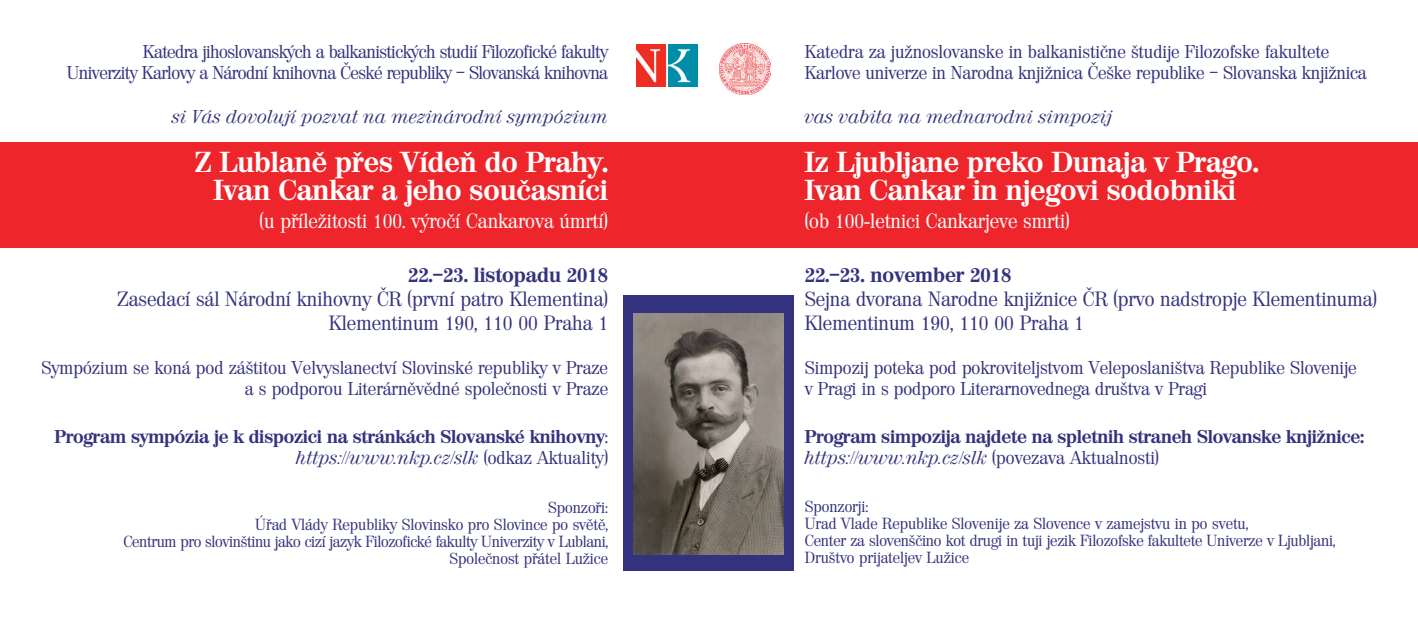
<style>
.page{position:relative;width:1418px;height:624px;background:#fff}
.page>*{position:absolute;margin:0;border:0;box-sizing:border-box;transform-origin:0 0}
.x_msoplaintext{font:700 28px "Valencia CE";color:#fff}
.x_msoplaintext-2{font:20px "Valencia CE";color:#33327e}
.x_msoplaintext-3{font:20px "Valencia CE";color:#fff}
.x_msoplaintext-4{font:700 20px "Valencia CE";color:#33327e}
.x_msoplaintext-5{font:18px/21.6px "Valencia CE";color:#33327e;text-align:right}
.x_msoplaintext-6{font:italic 18px "Valencia CE";color:#33327e}
.x_msoplaintext-7{font:18px "Valencia CE";letter-spacing:-.03em;color:#33327e}
.x_msoplaintext-8{font:700 18px "Valencia CE";letter-spacing:-.01em;color:#33327e}
.x_msoplaintext-9{font:15.6px "Valencia CE";color:#33327e}
.x_msoplaintext-10{font:15.6px "Valencia CE";letter-spacing:-.02em;color:#33327e}
.s1{font-weight:400}
.s2{font-style:normal}
</style>
<div class="page">
<div style="left:623px;top:295px;width:170px;height:276px;background:#33327e"></div>
<div style="left:0;top:142px;width:1417px;height:106px;background:#ee262c"></div>
<img style="left:633px;top:314px;width:150px;height:240px">
<img style="left:719px;top:43px;width:51px;height:51px">
<img style="left:636px;top:44px;width:61px;height:43px">
<p class="x_msoplaintext-7" style="left:143px;top:41px;width:466px">Katedra jihoslovanských a balkanistických studií Filozof ické fakulty</p>
<p class="x_msoplaintext-7" style="left:67px;top:62px;width:542px">Univerzity Karlovy a Národní knihovna České republiky – Slovanská knihovna</p>
<p class="x_msoplaintext-6" style="left:172px;top:105px;width:437px">si Vás dovolují pozvat na mezinárodní sympózium</p>
<p class="x_msoplaintext" style="left:195px;top:145px;width:415px">Z Lublaně přes Vídeň do Prahy.</p>
<p class="x_msoplaintext" style="left:213px;top:173px;width:396px">Ivan Cankar a jeho současníci</p>
<p class="x_msoplaintext-3" style="left:259px;top:209px;width:350px">(u příležitosti 100. výročí Cankarova úmrtí)</p>
<p class="x_msoplaintext-4" style="left:408px;top:263px;width:201px">22.–23. listopadu 2018</p>
<p class="x_msoplaintext-2" style="left:117px;top:287px;width:492px">Zasedací sál Národní knihovny ČR (první patro Klementina)</p>
<p class="x_msoplaintext-2" style="left:329px;top:311px;width:281px">Klementinum 190, 110 00 Praha 1</p>
<p class="x_msoplaintext-5" style="left:42px;top:356px;width:568px">Sympózium se koná pod záštitou Velvyslanectví Slovinské republiky v Praze a s podporou Literárněvědné společnosti v Praze</p>
<p class="x_msoplaintext-8" style="left:54px;top:425px;width:555px">Program sympózia je k dispozici na stránkách Slovanské knihovny<span class="s1">:</span></p>
<p class="x_msoplaintext-6" style="left:296px;top:447px;width:313px">https://www.nkp.cz/slk <span class="s2">(odkaz Aktuality)</span></p>
<p class="x_msoplaintext-9" style="left:548px;top:498px;width:62px">Sponzoři:</p>
<p class="x_msoplaintext-9" style="left:255px;top:515px;width:354px">Úřad Vlády Republiky Slovinsko pro Slovince po světě,</p>
<p class="x_msoplaintext-10" style="left:123px;top:532px;width:486px">Centrum pro slovinštinu jako cizí jazyk Filozof ické fakulty Univerzity v Lublani,</p>
<p class="x_msoplaintext-9" style="left:449px;top:549px;width:160px">Společnost přátel Lužice</p>
<p class="x_msoplaintext-5" style="left:804px;top:41px;width:526px">Katedra za južnoslovanske in balkanistične študije Filozofske fakultete</p>
<p class="x_msoplaintext-5" style="left:804px;top:62px;width:563px">Karlove univerze in Narodna knjižnica Češke republike – Slovanska knjižnica</p>
<p class="x_msoplaintext-6" style="left:804px;top:105px;width:309px">vas vabita na mednarodni simpozij</p>
<p class="x_msoplaintext" style="left:804px;top:145px;width:455px">Iz Ljubljane preko Dunaja v Prago.</p>
<p class="x_msoplaintext" style="left:804px;top:173px;width:433px">Ivan Cankar in njegovi sodobniki</p>
<p class="x_msoplaintext-3" style="left:804px;top:209px;width:266px">(ob 100-letnici Cankarjeve smrti)</p>
<p class="x_msoplaintext-4" style="left:804px;top:263px;width:208px">22.–23. november 2018</p>
<p class="x_msoplaintext-2" style="left:804px;top:287px;width:574px">Sejna dvorana Narodne knjižnice ČR (prvo nadstropje Klementinuma)</p>
<p class="x_msoplaintext-2" style="left:804px;top:311px;width:281px">Klementinum 190, 110 00 Praha 1</p>
<p class="x_msoplaintext-5" style="left:804px;top:356px;width:553px;text-align:left">Simpozij poteka pod pokroviteljstvom Veleposlaništva Republike Slovenije v Pragi in s podporo Literarnovednega društva v Pragi</p>
<p class="x_msoplaintext-8" style="left:804px;top:425px;width:561px">Program simpozija najdete na spletnih straneh Slovanske knjižnice:</p>
<p class="x_msoplaintext-6" style="left:804px;top:447px;width:356px">https://www.nkp.cz/slk <span class="s2">(povezava Aktualnosti)</span></p>
<p class="x_msoplaintext-9" style="left:804px;top:496px;width:65px">Sponzorji:</p>
<p class="x_msoplaintext-9" style="left:804px;top:513px;width:445px">Urad Vlade Republike Slovenije za Slovence v zamejstvu in po svetu,</p>
<p class="x_msoplaintext-9" style="left:804px;top:530px;width:532px">Center za slovenščino kot drugi in tuji jezik Filozofske fakultete Univerze v Ljubljani,</p>
<p class="x_msoplaintext-9" style="left:804px;top:547px;width:166px">Društvo prijateljev Lužice</p>
</div>
